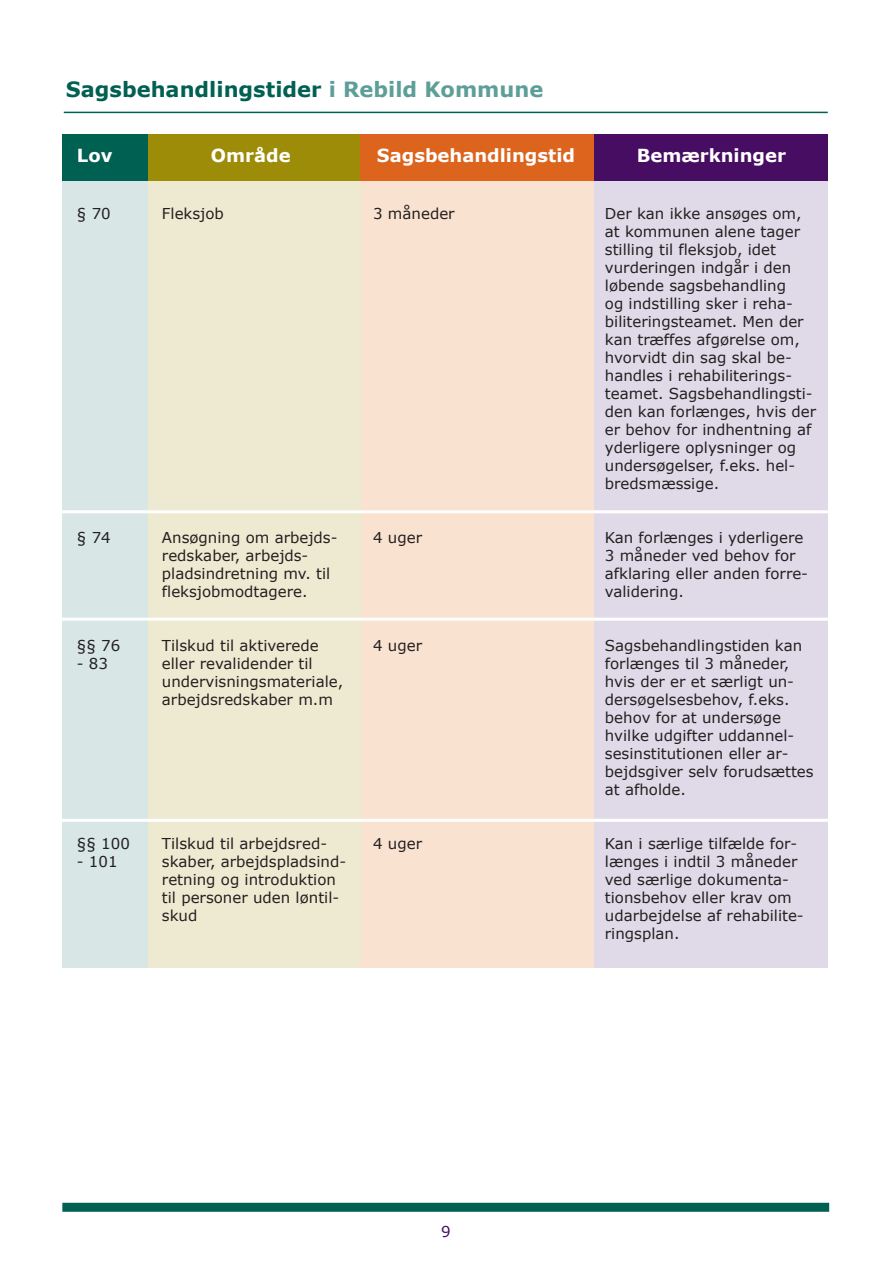
<style>
.page{position:relative;width:893px;height:1263px;background:#fff}
.page>*{position:absolute;margin:0;border:0;box-sizing:border-box;transform-origin:0 0}
.t1{font:700 21px "Verdana";color:#006052}
.t2{font:700 18px "Verdana";color:#fff}
._52{font:15px/18px "Verdana";color:#231f20}
.t3{font:15px "Verdana";color:#470d63}
.s1{color:#5d9e99}
</style>
<div class="page">
<div style="left:62px;top:1203px;width:767px;height:9px;background:#006052"></div>
<hr style="left:64px;top:112px;width:764px;height:1px;background:#006052">
<div style="left:63px;top:135px;width:85px;height:46px;background:#006052"></div>
<div style="left:148px;top:135px;width:212px;height:46px;background:#9d8c07"></div>
<div style="left:360px;top:135px;width:234px;height:46px;background:#dc641c"></div>
<div style="left:594px;top:135px;width:234px;height:46px;background:#470d63"></div>
<div style="left:63px;top:181px;width:85px;height:786px;background:#d8e6e5"></div>
<div style="left:594px;top:181px;width:234px;height:786px;background:#e0dae8"></div>
<div style="left:360px;top:181px;width:234px;height:786px;background:#fae2d0"></div>
<div style="left:148px;top:181px;width:212px;height:786px;background:#eeead2"></div>
<hr style="left:45px;top:510px;width:803px;height:3px;background:#fff">
<hr style="left:26px;top:618px;width:803px;height:3px;background:#fff">
<hr style="left:45px;top:819px;width:803px;height:3px;background:#fff">
<h1 class="t1" style="left:66px;top:75px;width:479px">Sagsbehandlingstider <span class="s1">i Rebild Kommune</span></h1>
<p class="t2" style="left:77px;top:143px;width:37px">Lov</p>
<p class="t2" style="left:211px;top:143px;width:81px">Område</p>
<p class="t2" style="left:377px;top:143px;width:200px">Sagsbehandlingstid</p>
<p class="t2" style="left:637px;top:143px;width:151px">Bemærkninger</p>
<p class="_52" style="left:77px;top:204px;width:35px">§ 70</p>
<p class="_52" style="left:162px;top:204px;width:63px">Fleksjob</p>
<p class="_52" style="left:373px;top:204px;width:83px">3 måneder</p>
<p class="_52" style="left:77px;top:528px;width:35px">§ 74</p>
<p class="_52" style="left:77px;top:636px;width:45px">§§ 76</p>
<p class="_52" style="left:77px;top:654px;width:33px">- 83</p>
<p class="_52" style="left:162px;top:528px;width:177px">Ansøgning om arbejds&shy;redskaber, arbejds&shy;pladsindretning mv. til fleksjobmodtagere.</p>
<p class="_52" style="left:162px;top:636px;width:183px">Tilskud til aktiverede eller revalidender til undervisningsmateriale, arbejdsredskaber m.m</p>
<p class="_52" style="left:373px;top:528px;width:51px">4 uger</p>
<p class="_52" style="left:373px;top:636px;width:51px">4 uger</p>
<p class="_52" style="left:605px;top:204px;width:213px">Der kan ikke ansøges om, at kommunen alene tager stilling til fleksjob, idet vurderingen indgår i den løbende sagsbehandling<br>og indstilling sker i reha&shy;biliteringsteamet. Men der kan træffes afgørelse om, hvorvidt din sag skal be&shy;handles i rehabiliterings&shy;teamet. Sagsbehandlingsti&shy;den kan forlænges, hvis der er behov for indhentning af yderligere oplysninger og undersøgelser, f.eks. hel&shy;bredsmæssige.</p>
<p class="_52" style="left:605px;top:528px;width:205px">Kan forlænges i yderligere<br>3 måneder ved behov for afklaring eller anden forre&shy;validering.</p>
<p class="_52" style="left:605px;top:636px;width:210px">Sagsbehandlingstiden kan forlænges til 3 måneder, hvis der er et særligt un&shy;dersøgelsesbehov, f.eks. behov for at undersøge hvilke udgifter uddannel&shy;sesinstitutionen eller ar&shy;bejdsgiver selv forudsættes at afholde.</p>
<p class="_52" style="left:77px;top:834px;width:54px">§§ 100</p>
<p class="_52" style="left:77px;top:852px;width:42px">- 101</p>
<p class="_52" style="left:162px;top:834px;width:186px">Tilskud til arbejdsred&shy;skaber, arbejdspladsind&shy;retning og introduktion til personer uden løntil&shy;skud</p>
<p class="_52" style="left:373px;top:834px;width:51px">4 uger</p>
<p class="_52" style="left:605px;top:834px;width:200px">Kan i særlige tilfælde for&shy;længes i indtil 3 måneder ved særlige dokumenta&shy;tionsbehov eller krav om udarbejdelse af rehabilite&shy;ringsplan.</p>
<p class="t3" style="left:441px;top:1221px;width:11px">9</p>
</div>
